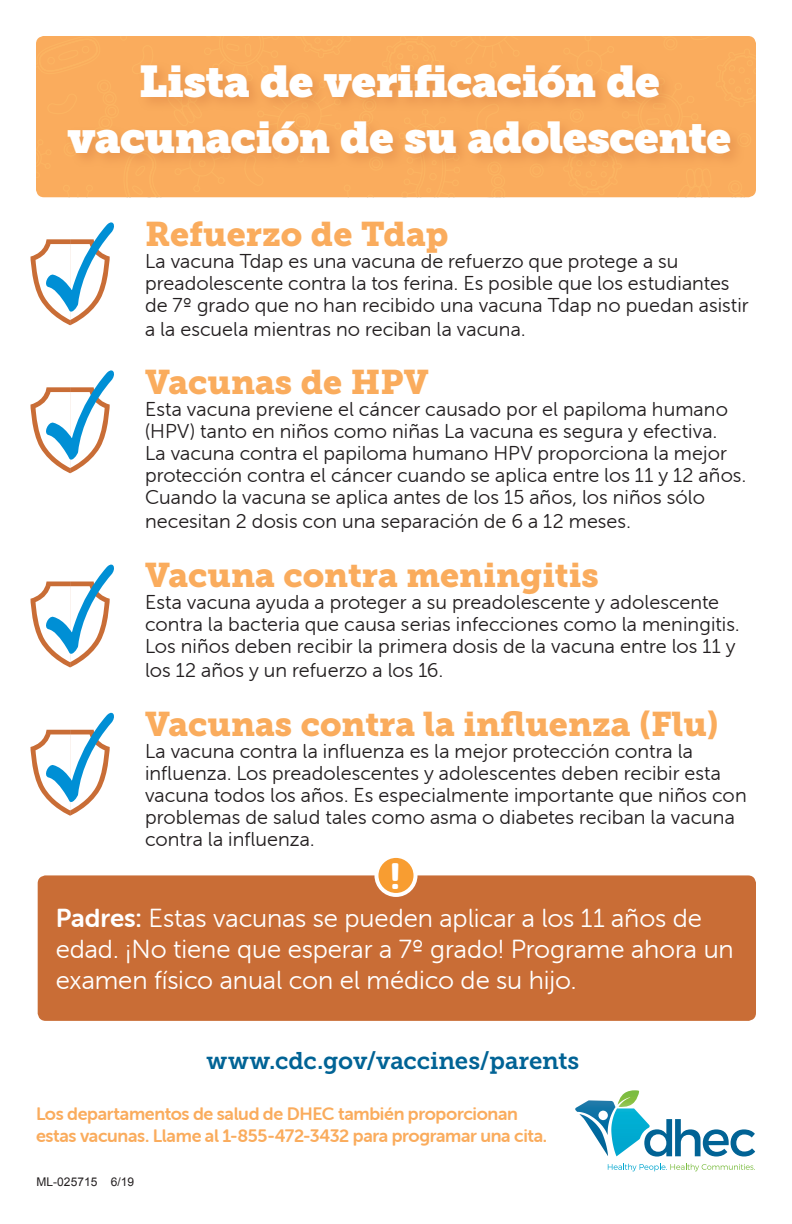
<style>
.page{position:relative;width:792px;height:1224px;background:#fff}
.page>*{position:absolute;margin:0;border:0;box-sizing:border-box;transform-origin:0 0}
.t1{font:44px/56px "Museo Slab";letter-spacing:-.02em;color:#fff;text-align:center}
.t2{font:36px "Museo Sans Rounded 900";color:#fff}
.t3{font:34px "Museo Slab 900";color:#faac5d}
.t4{font:26px/31.2px "Museo Sans Rounded 300";letter-spacing:-.005em;color:#fff}
.t5{font:24px "Museo Slab 700";letter-spacing:-.005em;color:#016395}
.t6{font:20px/22px "Museo Sans Rounded 300";letter-spacing:.005em;color:#231f20}
.t7{font:18px/21.6px "Museo Sans Rounded 700";letter-spacing:-.015em;color:#faac5d}
.t8{font:12px "Arial";color:#231f20}
.s1{font-family:"Museo Sans Rounded 700"}
</style>
<div class="page">
<div style="left:36px;top:36px;width:509px;height:162px;background:#faac5d"></div>
<div style="left:562px;top:36px;width:194px;height:161px;background:#faac5d"></div>
<svg style="left:575px;top:1090px;width:180px;height:67px"></svg>
<svg style="left:608px;top:1164px;width:147px;height:7px"></svg>
<div style="left:38px;top:875px;width:718px;height:146px;background:#c96d36;border-radius:8px"></div>
<svg style="left:30px;top:222px;width:84px;height:103px"></svg>
<div style="left:65px;top:60px;width:682px;height:110px;background:#c96d36;opacity:.33"></div>
<svg style="left:30px;top:370px;width:84px;height:103px"></svg>
<svg style="left:30px;top:565px;width:84px;height:102px"></svg>
<svg style="left:30px;top:713px;width:84px;height:103px"></svg>
<div style="left:376px;top:856px;width:40px;height:39px;background:#f89d31;border-radius:50%"></div>
<div style="left:374px;top:854px;width:44px;height:43px;border:4px solid #fff;border-radius:50%"></div>
<h1 class="t1" style="left:68px;top:53px;width:665px">Lista de verificación de vacunación de su adolescente</h1>
<h3 class="t3" style="left:145px;top:214px;width:305px">Refuerzo de Tdap</h3>
<p class="t6" style="left:145px;top:250px;width:605px">La vacuna Tdap es una vacuna de refuerzo que protege a su preadolescente contra la tos ferina. Es posible que los estudiantes de 7º grado que no han recibido una vacuna Tdap no puedan asistir</p>
<p class="t6" style="left:145px;top:318px;width:382px">a la escuela mientras no reciban la vacuna.</p>
<h3 class="t3" style="left:145px;top:363px;width:285px">Vacunas de HPV</h3>
<p class="t6" style="left:145px;top:399px;width:603px">Esta vacuna previene el cáncer causado por el papiloma humano (HPV) tanto en niños como niñas La vacuna es segura y efectiva.<br>La vacuna contra el papiloma humano HPV proporciona la mejor protección contra el cáncer cuando se aplica entre los 11 y 12 años.<br>Cuando la vacuna se aplica antes de los 15 años, los niños sólo</p>
<p class="t6" style="left:145px;top:511px;width:487px">necesitan 2 dosis con una separación de 6 a 12 meses.</p>
<h3 class="t3" style="left:145px;top:555px;width:455px">Vacuna contra meningitis</h3>
<p class="t6" style="left:145px;top:591px;width:596px">Esta vacuna ayuda a proteger a su preadolescente y adolescente contra la bacteria que causa serias infecciones como la meningitis.<br>Los niños deben recibir la primera dosis de la vacuna entre los 11 y</p>
<p class="t6" style="left:145px;top:659px;width:300px">los 12 años y un refuerzo a los 16.</p>
<h3 class="t3" style="left:145px;top:704px;width:575px">Vacunas contra la influenza (Flu)</h3>
<p class="t6" style="left:145px;top:740px;width:603px">La vacuna contra la influenza es la mejor protección contra la influenza. Los preadolescentes y adolescentes deben recibir esta vacuna todos los años. Es especialmente importante que niños con problemas de salud tales como asma o diabetes reciban la vacuna contra la influenza.</p>
<h2 class="t2" style="left:390px;top:856px;width:12px">!</h2>
<h3 class="t4" style="left:56px;top:902px;width:680px"><span class="s1">Padres:</span> Estas vacunas se pueden aplicar a los 11 años de edad. ¡No tiene que esperar a 7º grado! Programe ahora un examen físico anual con el médico de su hijo.</h3>
<p class="t5" style="left:207px;top:1047px;width:374px">www.cdc.gov/vaccines/parents</p>
<p class="t7" style="left:36px;top:1103px;width:513px">Los departamentos de salud de DHEC también proporcionan estas vacunas. Llame al 1-855-472-3432 para programar una cita.</p>
<p class="t8" style="left:37px;top:1174px;width:99px">ML-025715 6/19</p>
</div>
